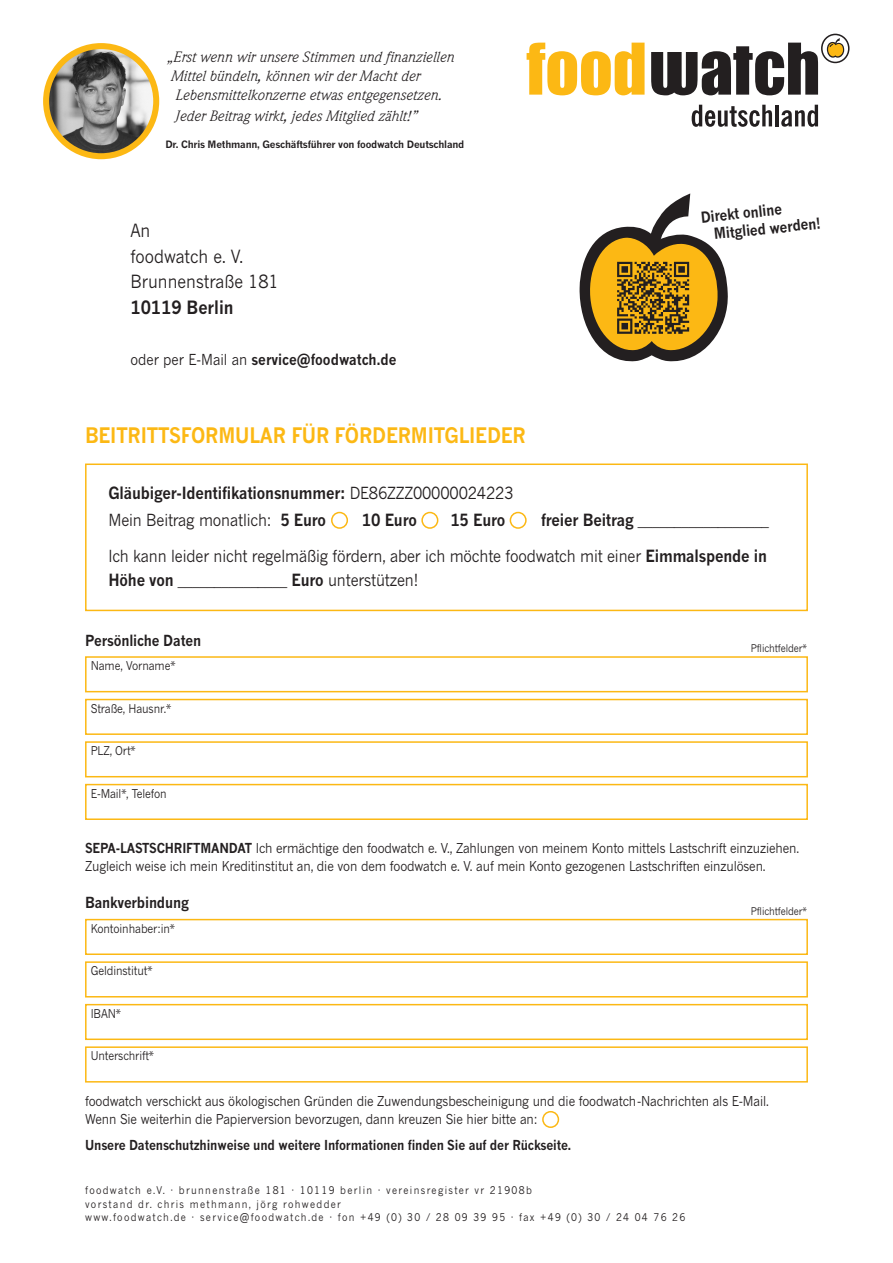
<style>
.page{position:relative;width:893px;height:1263px;background:#fff}
.page>*{position:absolute;margin:0;border:0;box-sizing:border-box;transform-origin:0 0}
.t1{font:700 21px "News Gothic";letter-spacing:-.01em;color:#fcb814;scale:.9 1}
.t2{font:18px/25.5px "News Gothic";color:#231f20;scale:.9 1}
.t3{font:700 18px "News Gothic";color:#231f20;scale:.9 1}
.t4{font:16.5px/27.3px "News Gothic";letter-spacing:-.01em;color:#231f20;scale:.9 1}
.t5{font:700 16.5px "News Gothic";letter-spacing:-.01em;color:#231f20;scale:.9 1}
.t6{font:italic 15.75px/18.9px "Weidemann EF";color:#231f20}
.t7{font:700 15px/18px "News Gothic";letter-spacing:-.01em;color:#231f20;scale:.9 1}
.t8{font:13.5px/18px "News Gothic";letter-spacing:-.01em;color:#231f20;scale:.9 1}
.t9{font:700 13.5px "News Gothic";letter-spacing:-.01em;color:#231f20;scale:.9 1}
.t10{font:12px "News Gothic";letter-spacing:-.01em;color:#231f20;scale:.9 1}
.t11{font:10.5px/13.5px "News Gothic";letter-spacing:.14em;color:#231f20;scale:.9 1}
.t12{font:10.5px "News Gothic";letter-spacing:-.01em;color:#231f20;scale:.9 1}
.t13{font:700 10.05px "News Gothic";letter-spacing:-.02em;color:#231f20}
.s1{font-weight:400}
.s2{font-weight:700}
</style>
<div class="page">
<svg style="left:527px;top:43px;width:118px;height:52px"></svg>
<svg style="left:651px;top:43px;width:167px;height:52px"></svg>
<svg style="left:822px;top:34px;width:27px;height:28px"></svg>
<div style="left:821px;top:34px;width:28px;height:29px;border:2px solid #231f20;border-radius:50%"></div>
<svg style="left:827px;top:38px;width:17px;height:20px"></svg>
<svg style="left:579px;top:193px;width:149px;height:169px"></svg>
<svg style="left:692px;top:105px;width:80px;height:22px"></svg>
<hr style="left:775px;top:105px;width:4px;height:21px;background:#231f20">
<svg style="left:781px;top:105px;width:37px;height:22px"></svg>
<img style="left:46px;top:46px;width:110px;height:110px;border-radius:55px">
<div style="left:43px;top:43px;width:116px;height:116px;border:6px solid #fcb814;border-radius:50%"></div>
<div style="left:85px;top:463px;width:723px;height:148px;border:2px solid #fcb814"></div>
<div style="left:85px;top:656px;width:723px;height:36px;border:2px solid #fcb814"></div>
<div style="left:85px;top:919px;width:723px;height:36px;border:2px solid #fcb814"></div>
<div style="left:85px;top:699px;width:723px;height:36px;border:2px solid #fcb814"></div>
<div style="left:85px;top:961px;width:723px;height:36px;border:2px solid #fcb814"></div>
<div style="left:85px;top:741px;width:723px;height:36px;border:2px solid #fcb814"></div>
<div style="left:85px;top:1004px;width:723px;height:36px;border:2px solid #fcb814"></div>
<div style="left:85px;top:784px;width:723px;height:36px;border:2px solid #fcb814"></div>
<div style="left:85px;top:1046px;width:723px;height:36px;border:2px solid #fcb814"></div>
<img style="left:612px;top:257px;width:81px;height:80px">
<div style="left:542px;top:1111px;width:17px;height:17px;border:2px solid #fcb814;border-radius:50%"></div>
<div style="left:331px;top:512px;width:17px;height:17px;border:2px solid #fcb814;border-radius:50%"></div>
<div style="left:421px;top:512px;width:17px;height:17px;border:2px solid #fcb814;border-radius:50%"></div>
<div style="left:510px;top:512px;width:17px;height:17px;border:2px solid #fcb814;border-radius:50%"></div>
<p class="t6" style="left:167px;top:48px;width:289px">„Erst wenn wir unsere Stimmen und finanziellen<br>Mittel bündeln, können wir der Macht der<br>Lebensmittelkonzerne etwas entgegensetzen.</p>
<p class="t6" style="left:176px;top:106px;width:244px">Jeder Beitrag wirkt, jedes Mitglied zählt!”</p>
<p class="t13" style="left:165px;top:139px;width:301px">Dr. Chris Methmann, Geschäftsführer von foodwatch Deutschland</p>
<h2 class="t2" style="left:130px;top:218px;width:166px">An<br>foodwatch e. V.<br>Brunnenstraße 181</h2>
<h2 class="t3" style="left:130px;top:296px;width:116px">10119 Berlin</h2>
<p class="t7" style="left:130px;top:350px;width:297px"><span class="s1">oder per E-Mail an</span> service@foodwatch.de</p>
<h1 class="t1" style="left:85px;top:422px;width:491px">BEITRITTSFORMULAR FÜR FÖRDERMITGLIEDER</h1>
<p class="t7" style="left:711px;top:207px;width:121px;text-indent:-11px;rotate:-6deg">Direkt online<br>Mitglied werden!</p>
<p class="t4" style="left:108px;top:479px;width:452px"><span class="s2">Gläubiger-Identifikationsnummer:</span> DE86ZZZ00000024223<br>Mein Beitrag monatlich: <span class="s2">5 Euro</span></p>
<p class="t5" style="left:362px;top:510px;width:63px">10 Euro</p>
<p class="t5" style="left:450px;top:510px;width:63px">15 Euro</p>
<p class="t4" style="left:108px;top:502px;width:735px;line-height:36px;text-align:right"><span class="s2">freier Beitrag</span> __________________<br>Ich kann leider nicht regelmäßig fördern, aber ich möchte foodwatch mit einer <span class="s2">Eimmalspende in</span></p>
<p class="t4" style="left:108px;top:566px;width:346px"><span class="s2">Höhe von</span> _______________ <span class="s2">Euro</span> unterstützen!</p>
<p class="t7" style="left:85px;top:631px;width:131px">Persönliche Daten</p>
<p class="t10" style="left:91px;top:658px;width:96px">Name, Vorname*</p>
<p class="t10" style="left:91px;top:701px;width:91px">Straße, Hausnr.*</p>
<p class="t10" style="left:91px;top:743px;width:51px">PLZ, Ort*</p>
<p class="t10" style="left:91px;top:786px;width:86px">E-Mail*, Telefon</p>
<p class="t12" style="left:751px;top:642px;width:64px">Pflichtfelder*</p>
<p class="t8" style="left:85px;top:839px;width:795px"><span class="s2">SEPA-LASTSCHRIFTMANDAT</span> Ich ermächtige den foodwatch e. V., Zahlungen von meinem Konto mittels Lastschrift einzuziehen.<br>Zugleich weise ich mein Kreditinstitut an, die von dem foodwatch e. V. auf mein Konto gezogenen Lastschriften einzulösen.</p>
<p class="t7" style="left:85px;top:894px;width:117px">Bankverbindung</p>
<p class="t10" style="left:91px;top:921px;width:95px">Kontoinhaber:in*</p>
<p class="t10" style="left:91px;top:963px;width:70px">Geldinstitut*</p>
<p class="t10" style="left:91px;top:1006px;width:35px">IBAN*</p>
<p class="t10" style="left:91px;top:1048px;width:72px">Unterschrift*</p>
<p class="t12" style="left:751px;top:904px;width:64px">Pflichtfelder*</p>
<p class="t8" style="left:85px;top:1092px;width:761px">foodwatch verschickt aus ökologischen Gründen die Zuwendungsbescheinigung und die foodwatch-Nachrichten als E-Mail.<br>Wenn Sie weiterhin die Papierversion bevorzugen, dann kreuzen Sie hier bitte an:</p>
<p class="t9" style="left:85px;top:1136px;width:542px">Unsere Datenschutzhinweise und weitere Informationen finden Sie auf der Rückseite.</p>
<p class="t11" style="left:85px;top:1183px;width:668px">foodwatch e.V. · brunnenstraße 181 · 10119 berlin · vereinsregister vr 21908b<br>vorstand dr. chris methmann, jörg rohwedder<br>www.foodwatch.de · service@foodwatch.de · fon +49 (0) 30 / 28 09 39 95 · fax +49 (0) 30 / 24 04 76 26</p>
</div>
